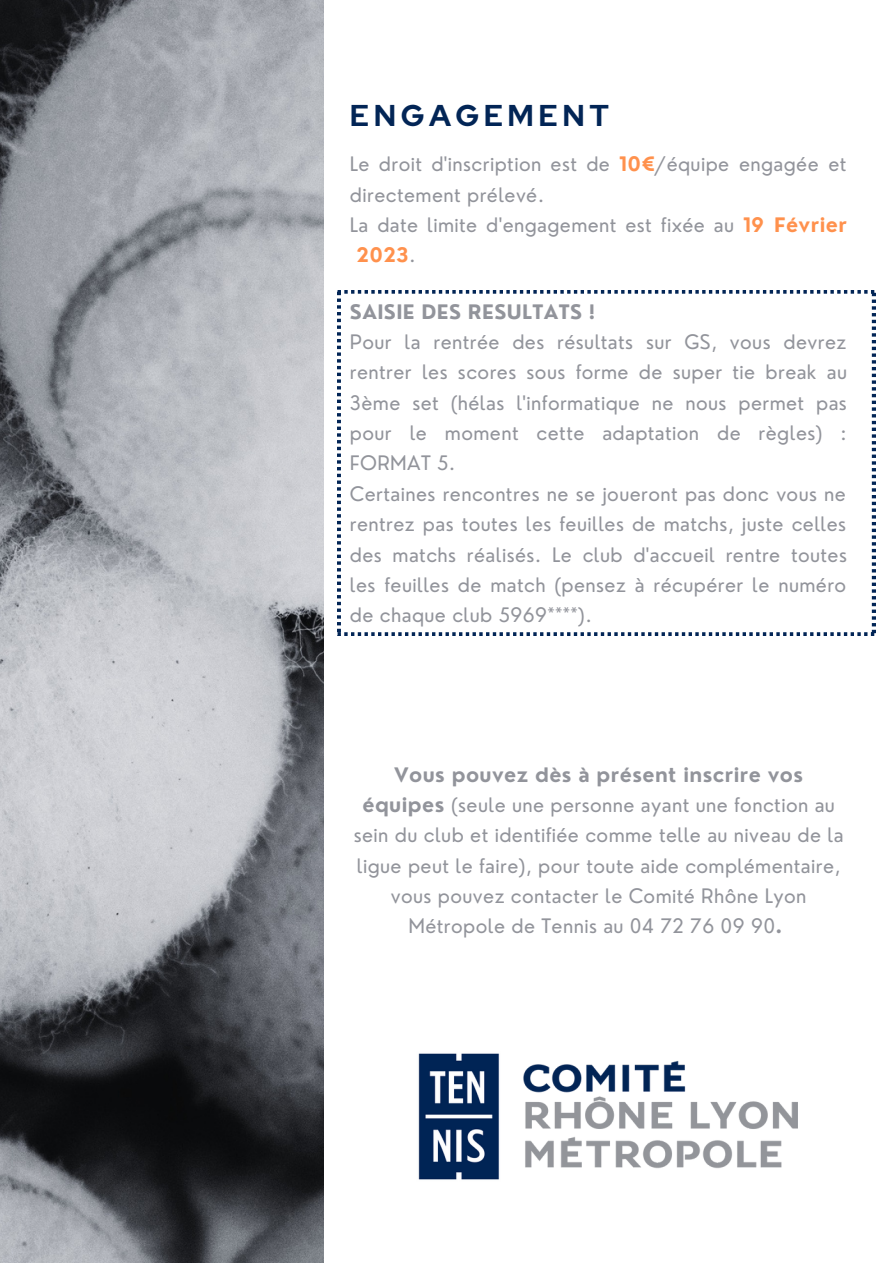
<style>
.page{position:relative;width:893px;height:1264px;background:#fff}
.page>*{position:absolute;margin:0;border:0;box-sizing:border-box;transform-origin:0 0}
.t1{font:700 30px "Red Hat Display";letter-spacing:.15em;color:#022556}
.t2{font:19.5px/30.3px "Nourd";letter-spacing:.02em;color:#92949b;text-align:center}
.t3{font:700 19.5px "Nourd";letter-spacing:.02em;color:#92949b}
.t4{font:700 19.5px "Nourd";color:#ff914d}
.s1{font-weight:700;color:#ff914d}
.s2{font-weight:400;color:#92949b}
.s3{font-weight:700}
</style>
<div class="page">
<img style="left:0;top:0;width:324px;height:1262px">
<img style="left:418px;top:1053px;width:379px;height:127px">
<svg style="left:337px;top:290px;width:538px;height:345px"></svg>
<h1 class="t1" style="left:350px;top:96px;width:260px">ENGAGEMENT</h1>
<p class="t2" style="left:350px;top:149px;width:498px">Le droit d'inscription est de <span class="s1">10€</span>/équipe engagée et</p>
<p class="t2" style="left:350px;top:179px;width:196px">directement prélevé.</p>
<p class="t2" style="left:350px;top:209px;width:498px">La date limite d'engagement est fixée au <span class="s1">19 Février</span></p>
<p class="t4" style="left:356px;top:243px;width:61px">2023<span class="s2">.</span></p>
<p class="t3" style="left:350px;top:299px;width:247px">SAISIE DES RESULTATS !</p>
<p class="t2" style="left:350px;top:326px;width:498px;text-align:left">Pour la rentrée des résultats sur GS, vous devrez rentrer les scores sous forme de super tie break au 3ème set (hélas l'informatique ne nous permet pas pour le moment cette adaptation de règles) :<br>FORMAT 5.<br>Certaines rencontres ne se joueront pas donc vous ne rentrez pas toutes les feuilles de matchs, juste celles des matchs réalisés. Le club d'accueil rentre toutes les feuilles de match (pensez à récupérer le numéro de chaque club 5969****).</p>
<p class="t2" style="left:354px;top:759px;width:491px"><span class="s3">Vous pouvez dès à présent inscrire vos équipes</span> (seule une personne ayant une fonction au sein du club et identifiée comme telle au niveau de la ligue peut le faire), pour toute aide complémentaire, vous pouvez contacter le Comité Rhône Lyon Métropole de Tennis au 04 72 76 09 90<span class="s3">.</span></p>
</div>
